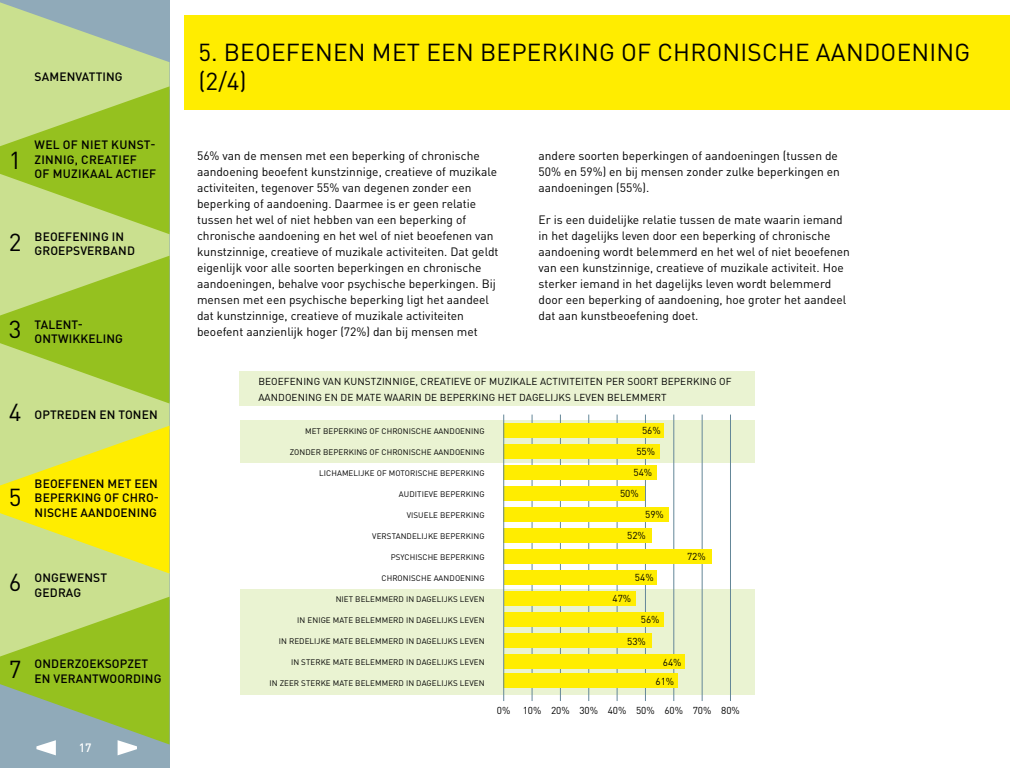
<style>
.page{position:relative;width:1024px;height:768px;background:#fff}
.page>*{position:absolute;margin:0;border:0;box-sizing:border-box;transform-origin:0 0}
.kop{font:24.3px/29.1px "DINOT";letter-spacing:.01em;color:#000}
.plat{font:12px/16px "DINOT";color:#000}
.t1{font:500 12px/14.4px "DINOT";letter-spacing:.01em;color:#000;text-align:justify}
.t2{font:500 12px "DINOT";color:#fff}
.t3{font:10px "DINOT";letter-spacing:.01em;color:#000}
.grafiek_voor{font:8px "DINOT";letter-spacing:.01em;color:#000}
</style>
<div class="page">
<div style="left:184px;top:15px;width:826px;height:95px;background:#ffed00"></div>
<div style="left:240px;top:372px;width:515px;height:34px;background:#eaf3d2"></div>
<div style="left:240px;top:420px;width:515px;height:43px;background:#eaf3d2"></div>
<div style="left:240px;top:589px;width:515px;height:106px;background:#eaf3d2"></div>
<hr style="left:532px;top:415px;width:1px;height:286px;background:#648798">
<hr style="left:560px;top:415px;width:1px;height:286px;background:#648798">
<hr style="left:588px;top:415px;width:1px;height:286px;background:#648798">
<hr style="left:617px;top:415px;width:1px;height:286px;background:#648798">
<hr style="left:645px;top:415px;width:1px;height:286px;background:#648798">
<hr style="left:673px;top:415px;width:1px;height:286px;background:#648798">
<hr style="left:702px;top:415px;width:1px;height:286px;background:#648798">
<hr style="left:730px;top:415px;width:1px;height:286px;background:#648798">
<div style="left:503px;top:550px;width:208px;height:14px;background:#ffed00"></div>
<div style="left:503px;top:529px;width:149px;height:14px;background:#ffed00"></div>
<div style="left:503px;top:508px;width:166px;height:14px;background:#ffed00"></div>
<div style="left:503px;top:487px;width:142px;height:14px;background:#ffed00"></div>
<div style="left:504px;top:466px;width:153px;height:14px;background:#ffed00"></div>
<div style="left:503px;top:445px;width:157px;height:14px;background:#ffed00"></div>
<div style="left:503px;top:424px;width:161px;height:14px;background:#ffed00"></div>
<div style="left:504px;top:571px;width:153px;height:14px;background:#ffed00"></div>
<div style="left:504px;top:592px;width:131px;height:14px;background:#ffed00"></div>
<div style="left:504px;top:613px;width:160px;height:14px;background:#ffed00"></div>
<div style="left:504px;top:634px;width:148px;height:14px;background:#ffed00"></div>
<div style="left:504px;top:655px;width:180px;height:14px;background:#ffed00"></div>
<div style="left:503px;top:674px;width:175px;height:14px;background:#ffed00"></div>
<hr style="left:503px;top:415px;width:1px;height:286px;background:#648798">
<svg style="left:0;top:2px;width:170px;height:753px;background:#b8d15b"></svg>
<p class="t1" style="left:35px;top:69px;width:90px">SAMENVATTING</p>
<p class="kop" style="left:9px;top:145px;width:14px">1</p>
<p class="t1" style="left:35px;top:137px;width:122px">WEL OF NIET KUNST-</p>
<p class="t1" style="left:35px;top:152px;width:104px">ZINNIG, CREATIEF</p>
<p class="t1" style="left:35px;top:166px;width:123px">OF MUZIKAAL ACTIEF</p>
<p class="kop" style="left:9px;top:227px;width:14px">2</p>
<p class="t1" style="left:35px;top:229px;width:91px">BEOEFENING IN</p>
<p class="t1" style="left:35px;top:243px;width:102px">GROEPSVERBAND</p>
<p class="kop" style="left:9px;top:314px;width:14px">3</p>
<p class="t1" style="left:35px;top:317px;width:50px">TALENT-</p>
<p class="t1" style="left:35px;top:331px;width:90px">ONTWIKKELING</p>
<p class="kop" style="left:9px;top:397px;width:14px">4</p>
<p class="t1" style="left:35px;top:407px;width:125px">OPTREDEN EN TONEN</p>
<p class="kop" style="left:9px;top:482px;width:14px">5</p>
<p class="t1" style="left:35px;top:476px;width:126px">BEOEFENEN MET EEN BEPERKING OF CHRO-NISCHE AANDOENING</p>
<p class="kop" style="left:9px;top:567px;width:14px">6</p>
<p class="t1" style="left:35px;top:571px;width:74px">ONGEWENST</p>
<p class="t1" style="left:35px;top:585px;width:48px">GEDRAG</p>
<p class="kop" style="left:9px;top:654px;width:14px">7</p>
<p class="t1" style="left:35px;top:656px;width:115px">ONDERZOEKSOPZET</p>
<p class="t1" style="left:35px;top:671px;width:128px">EN VERANTWOORDING</p>
<p class="t2" style="left:71px;top:740px;width:14px">17</p>
<p class="t2" style="left:79px;top:740px;width:14px">17</p>
<h1 class="kop" style="left:198px;top:37px;width:773px">5. BEOEFENEN MET EEN BEPERKING OF CHRONISCHE AANDOENING (2/4)</h1>
<p class="plat" style="left:197px;top:147px;width:303px">56% van de mensen met een beperking of chronische aandoening beoefent kunstzinnige, creatieve of muzikale activiteiten, tegenover 55% van degenen zonder een beperking of aandoening. Daarmee is er geen relatie tussen het wel of niet hebben van een beperking of chronische aandoening en het wel of niet beoefenen van kunstzinnige, creatieve of muzikale activiteiten. Dat geldt eigenlijk voor alle soorten beperkingen en chronische aandoeningen, behalve voor psychische beperkingen. Bij mensen met een psychische beperking ligt het aandeel dat kunstzinnige, creatieve of muzikale activiteiten beoefent aanzienlijk hoger (72%) dan bij mensen met</p>
<p class="plat" style="left:539px;top:147px;width:303px">andere soorten beperkingen of aandoeningen (tussen de<br>50% en 59%) en bij mensen zonder zulke beperkingen en aandoeningen (55%).</p>
<p class="plat" style="left:539px;top:211px;width:313px">Er is een duidelijke relatie tussen de mate waarin iemand in het dagelijks leven door een beperking of chronische aandoening wordt belemmerd en het wel of niet beoefenen van een kunstzinnige, creatieve of muzikale activiteit. Hoe sterker iemand in het dagelijks leven wordt belemmerd door een beperking of aandoening, hoe groter het aandeel dat aan kunstbeoefening doet.</p>
<p class="t3" style="left:258px;top:375px;width:475px">BEOEFENING VAN KUNSTZINNIGE, CREATIEVE OF MUZIKALE ACTIVITEITEN PER SOORT BEPERKING OF</p>
<p class="t3" style="left:258px;top:391px;width:410px">AANDOENING EN DE MATE WAARIN DE BEPERKING HET DAGELIJKS LEVEN BELEMMERT</p>
<p class="grafiek_voor" style="left:305px;top:426px;width:181px">MET BEPERKING OF CHRONISCHE AANDOENING</p>
<p class="grafiek_voor" style="left:290px;top:447px;width:196px">ZONDER BEPERKING OF CHRONISCHE AANDOENING</p>
<p class="grafiek_voor" style="left:319px;top:468px;width:167px">LICHAMELIJKE OF MOTORISCHE BEPERKING</p>
<p class="grafiek_voor" style="left:399px;top:489px;width:87px">AUDITIEVE BEPERKING</p>
<p class="grafiek_voor" style="left:407px;top:510px;width:79px">VISUELE BEPERKING</p>
<p class="grafiek_voor" style="left:372px;top:531px;width:114px">VERSTANDELIJKE BEPERKING</p>
<p class="grafiek_voor" style="left:391px;top:552px;width:95px">PSYCHISCHE BEPERKING</p>
<p class="grafiek_voor" style="left:382px;top:573px;width:105px">CHRONISCHE AANDOENING</p>
<p class="grafiek_voor" style="left:336px;top:594px;width:150px">NIET BELEMMERD IN DAGELIJKS LEVEN</p>
<p class="grafiek_voor" style="left:297px;top:615px;width:189px">IN ENIGE MATE BELEMMERD IN DAGELIJKS LEVEN</p>
<p class="grafiek_voor" style="left:279px;top:636px;width:207px">IN REDELIJKE MATE BELEMMERD IN DAGELIJKS LEVEN</p>
<p class="grafiek_voor" style="left:291px;top:657px;width:195px">IN STERKE MATE BELEMMERD IN DAGELIJKS LEVEN</p>
<p class="grafiek_voor" style="left:269px;top:678px;width:217px">IN ZEER STERKE MATE BELEMMERD IN DAGELIJKS LEVEN</p>
<p class="t3" style="left:642px;top:424px;width:20px">56%</p>
<p class="t3" style="left:636px;top:445px;width:20px">55%</p>
<p class="t3" style="left:634px;top:466px;width:20px">54%</p>
<p class="t3" style="left:620px;top:487px;width:20px">50%</p>
<p class="t3" style="left:645px;top:508px;width:20px">59%</p>
<p class="t3" style="left:627px;top:529px;width:20px">52%</p>
<p class="t3" style="left:635px;top:571px;width:20px">54%</p>
<p class="t3" style="left:613px;top:592px;width:20px">47%</p>
<p class="t3" style="left:641px;top:613px;width:20px">56%</p>
<p class="t3" style="left:627px;top:635px;width:20px">53%</p>
<p class="t3" style="left:687px;top:550px;width:20px">72%</p>
<p class="t3" style="left:663px;top:656px;width:20px">64%</p>
<p class="t3" style="left:656px;top:675px;width:20px">61%</p>
<p class="t3" style="left:497px;top:704px;width:15px">0%</p>
<p class="t3" style="left:523px;top:704px;width:20px">10%</p>
<p class="t3" style="left:551px;top:704px;width:20px">20%</p>
<p class="t3" style="left:579px;top:704px;width:20px">30%</p>
<p class="t3" style="left:608px;top:704px;width:20px">40%</p>
<p class="t3" style="left:636px;top:704px;width:20px">50%</p>
<p class="t3" style="left:664px;top:704px;width:20px">60%</p>
<p class="t3" style="left:693px;top:704px;width:20px">70%</p>
<p class="t3" style="left:721px;top:704px;width:20px">80%</p>
</div>
